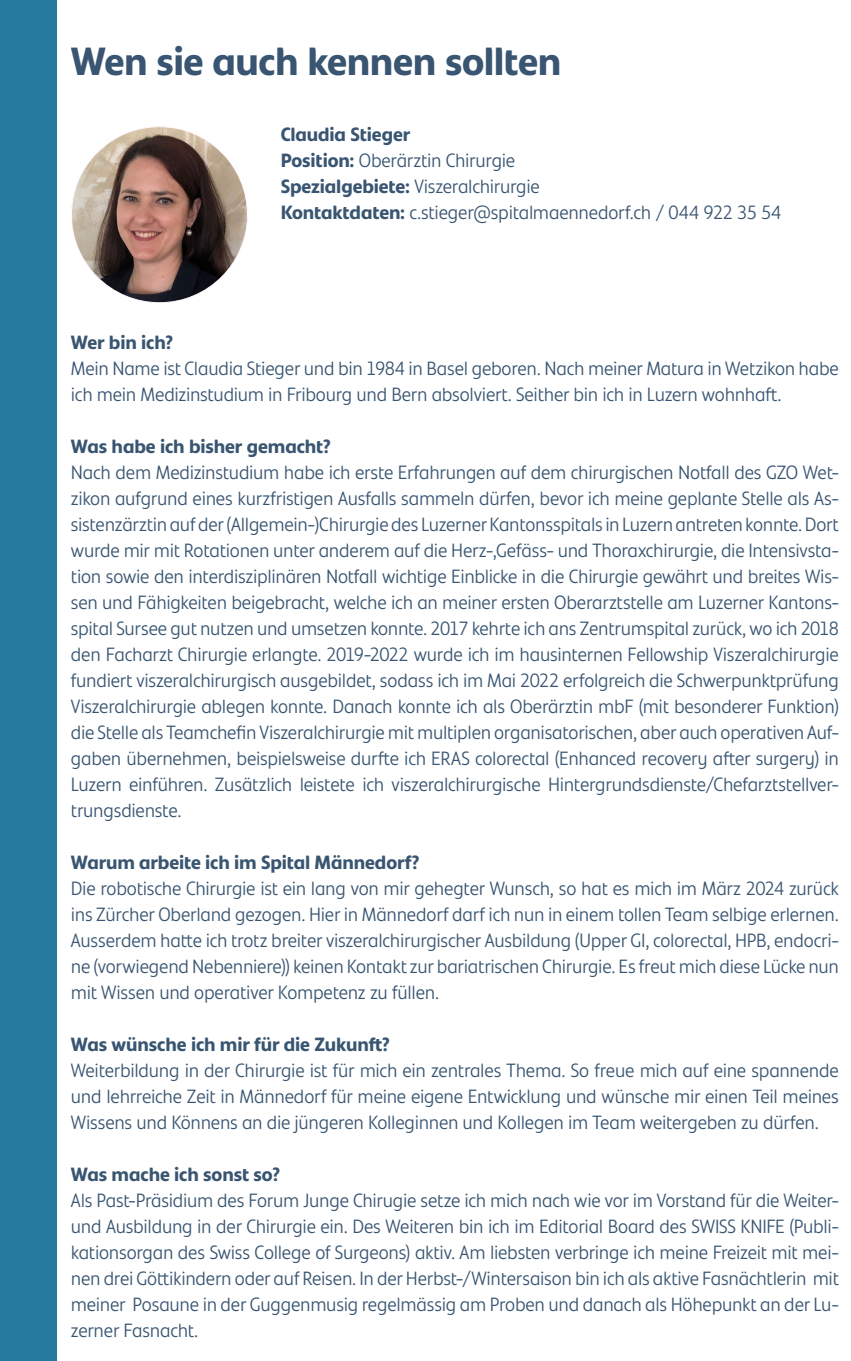
<style>
.page{position:relative;width:851px;height:1361px;background:#fff}
.page>*{position:absolute;margin:0;border:0;box-sizing:border-box;transform-origin:0 0}
.t1{font:700 semi-condensed 41px "Bonnie";letter-spacing:-.01em;color:#395571}
.t2{font:20px/26px "Bonnie Semi Condensed Blond";letter-spacing:-.01em;color:#395571;text-align:justify}
.t3{font:700 semi-condensed 20px "Bonnie";letter-spacing:-.005em;color:#395571}
.s1{font-family:"Bonnie";font-weight:700;font-stretch:semi-condensed}
</style>
<div class="page">
<div style="left:0;top:0;width:57px;height:1361px;background:#25789e"></div>
<img style="left:71px;top:127px;width:176px;height:176px;border-radius:88px">
<h1 class="t1" style="left:71px;top:33px;width:492px">Wen sie auch kennen sollten</h1>
<p class="t3" style="left:281px;top:121px;width:131px">Claudia Stieger</p>
<p class="t2" style="left:281px;top:147px;width:502px;text-align:left"><span class="s1">Position:</span> Oberärztin Chirurgie<br><span class="s1">Spezialgebiete:</span> Viszeralchirurgie<br><span class="s1">Kontaktdaten:</span> c.stieger@spitalmaennedorf.ch / 044 922 35 54</p>
<p class="t3" style="left:71px;top:329px;width:104px">Wer bin ich?</p>
<p class="t2" style="left:71px;top:355px;width:769px">Mein Name ist Claudia Stieger und bin 1984 in Basel geboren. Nach meiner Matura in Wetzikon habe ich mein Medizinstudium in Fribourg und Bern absolviert. Seither bin ich in Luzern wohnhaft.</p>
<p class="t3" style="left:71px;top:433px;width:261px">Was habe ich bisher gemacht?</p>
<p class="t2" style="left:71px;top:459px;width:769px">Nach dem Medizinstudium habe ich erste Erfahrungen auf dem chirurgischen Notfall des GZO Wet&shy;zikon aufgrund eines kurzfristigen Ausfalls sammeln dürfen, bevor ich meine geplante Stelle als As&shy;sistenzärztin auf der (Allgemein-)Chirurgie des Luzerner Kantonsspitals in Luzern antreten konnte. Dort wurde mir mit Rotationen unter anderem auf die Herz-,Gefäss- und Thoraxchirurgie, die Intensivsta&shy;tion sowie den interdisziplinären Notfall wichtige Einblicke in die Chirurgie gewährt und breites Wis&shy;sen und Fähigkeiten beigebracht, welche ich an meiner ersten Oberarztstelle am Luzerner Kantons&shy;spital Sursee gut nutzen und umsetzen konnte. 2017 kehrte ich ans Zentrumspital zurück, wo ich 2018 den Facharzt Chirurgie erlangte. 2019-2022 wurde ich im hausinternen Fellowship Viszeralchirurgie fundiert viszeralchirurgisch ausgebildet, sodass ich im Mai 2022 erfolgreich die Schwerpunktprüfung Viszeralchirurgie ablegen konnte. Danach konnte ich als Oberärztin mbF (mit besonderer Funktion) die Stelle als Teamchefin Viszeralchirurgie mit multiplen organisatorischen, aber auch operativen Auf&shy;gaben übernehmen, beispielsweise durfte ich ERAS colorectal (Enhanced recovery after surgery) in Luzern einführen. Zusätzlich leistete ich viszeralchirurgische Hintergrundsdienste/Chefarztstellver&shy;trungsdienste.</p>
<p class="t3" style="left:71px;top:849px;width:350px">Warum arbeite ich im Spital Männedorf?</p>
<p class="t2" style="left:71px;top:875px;width:769px">Die robotische Chirurgie ist ein lang von mir gehegter Wunsch, so hat es mich im März 2024 zurück ins Zürcher Oberland gezogen. Hier in Männedorf darf ich nun in einem tollen Team selbige erlernen.<br>Ausserdem hatte ich trotz breiter viszeralchirurgischer Ausbildung (Upper GI, colorectal, HPB, endocri&shy;ne (vorwiegend Nebenniere)) keinen Kontakt zur bariatrischen Chirurgie. Es freut mich diese Lücke nun mit Wissen und operativer Kompetenz zu füllen.</p>
<p class="t3" style="left:71px;top:1031px;width:320px">Was wünsche ich mir für die Zukunft?</p>
<p class="t2" style="left:71px;top:1057px;width:769px">Weiterbildung in der Chirurgie ist für mich ein zentrales Thema. So freue mich auf eine spannende und lehrreiche Zeit in Männedorf für meine eigene Entwicklung und wünsche mir einen Teil meines Wissens und Könnens an die jüngeren Kolleginnen und Kollegen im Team weitergeben zu dürfen.</p>
<p class="t3" style="left:71px;top:1161px;width:210px">Was mache ich sonst so?</p>
<p class="t2" style="left:71px;top:1187px;width:769px">Als Past-Präsidium des Forum Junge Chirugie setze ich mich nach wie vor im Vorstand für die Weiter&shy;und Ausbildung in der Chirurgie ein. Des Weiteren bin ich im Editorial Board des SWISS KNIFE (Publi&shy;kationsorgan des Swiss College of Surgeons) aktiv. Am liebsten verbringe ich meine Freizeit mit mei&shy;nen drei Göttikindern oder auf Reisen. In der Herbst-/Wintersaison bin ich als aktive Fasnächtlerin mit meiner Posaune in der Guggenmusig regelmässig am Proben und danach als Höhepunkt an der Lu&shy;zerner Fasnacht.</p>
</div>
